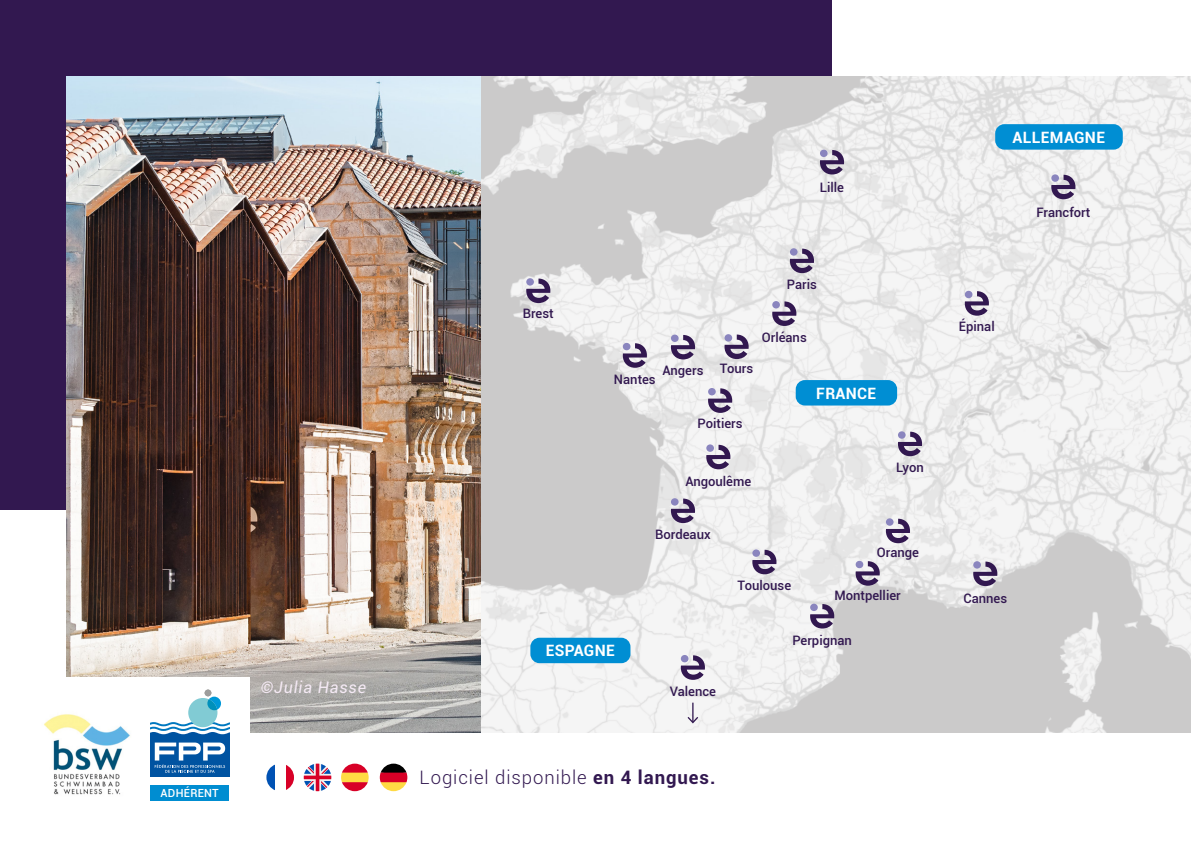
<style>
.page{position:relative;width:1191px;height:851px;background:#fff}
.page>*{position:absolute;margin:0;border:0;box-sizing:border-box;transform-origin:0 0}
.t1{font:300 18.6px "Roboto";letter-spacing:.05em;color:#321850}
.t2{font:italic 16px "Roboto";letter-spacing:.05em;color:#f5eaf5}
.t3{font:700 15.6px "Roboto";letter-spacing:.02em;color:#fff}
.t4{font:500 13px "Roboto";color:#321850}
.t5{font:500 11.2px "Roboto";letter-spacing:.025em;color:#fff}
.s1{font-weight:700}
</style>
<div class="page">
<div style="left:0;top:0;width:831px;height:509px;background:#321850"></div>
<img style="left:480px;top:77px;width:711px;height:655px">
<svg style="left:790px;top:248px;width:24px;height:25px"></svg>
<div style="left:790px;top:248px;width:7px;height:7px;background:#8a85be;border-radius:50%"></div>
<svg style="left:820px;top:150px;width:24px;height:24px"></svg>
<div style="left:820px;top:150px;width:7px;height:7px;background:#8a85be;border-radius:50%"></div>
<svg style="left:772px;top:301px;width:24px;height:25px"></svg>
<div style="left:772px;top:301px;width:8px;height:7px;background:#8a85be;border-radius:50%"></div>
<svg style="left:964px;top:291px;width:25px;height:24px"></svg>
<div style="left:964px;top:291px;width:8px;height:7px;background:#8a85be;border-radius:50%"></div>
<svg style="left:1051px;top:175px;width:24px;height:24px"></svg>
<div style="left:1051px;top:174px;width:8px;height:8px;background:#8a85be;border-radius:50%"></div>
<svg style="left:681px;top:655px;width:24px;height:24px"></svg>
<div style="left:681px;top:655px;width:7px;height:7px;background:#8a85be;border-radius:50%"></div>
<svg style="left:724px;top:334px;width:24px;height:25px"></svg>
<div style="left:724px;top:334px;width:8px;height:7px;background:#8a85be;border-radius:50%"></div>
<svg style="left:708px;top:388px;width:24px;height:25px"></svg>
<div style="left:708px;top:388px;width:7px;height:7px;background:#8a85be;border-radius:50%"></div>
<svg style="left:706px;top:444px;width:24px;height:25px"></svg>
<div style="left:706px;top:444px;width:8px;height:8px;background:#8a85be;border-radius:50%"></div>
<svg style="left:855px;top:561px;width:24px;height:24px"></svg>
<div style="left:855px;top:560px;width:8px;height:8px;background:#8a85be;border-radius:50%"></div>
<svg style="left:886px;top:518px;width:24px;height:25px"></svg>
<div style="left:886px;top:518px;width:7px;height:7px;background:#8a85be;border-radius:50%"></div>
<svg style="left:973px;top:561px;width:24px;height:25px"></svg>
<div style="left:973px;top:561px;width:8px;height:7px;background:#8a85be;border-radius:50%"></div>
<svg style="left:671px;top:335px;width:24px;height:24px"></svg>
<div style="left:671px;top:334px;width:7px;height:8px;background:#8a85be;border-radius:50%"></div>
<svg style="left:810px;top:604px;width:24px;height:24px"></svg>
<div style="left:810px;top:603px;width:7px;height:8px;background:#8a85be;border-radius:50%"></div>
<svg style="left:898px;top:431px;width:24px;height:25px"></svg>
<div style="left:898px;top:431px;width:7px;height:7px;background:#8a85be;border-radius:50%"></div>
<svg style="left:752px;top:549px;width:24px;height:25px"></svg>
<div style="left:752px;top:549px;width:8px;height:7px;background:#8a85be;border-radius:50%"></div>
<svg style="left:671px;top:498px;width:24px;height:25px"></svg>
<div style="left:671px;top:498px;width:7px;height:7px;background:#8a85be;border-radius:50%"></div>
<svg style="left:623px;top:343px;width:24px;height:25px"></svg>
<div style="left:623px;top:343px;width:7px;height:7px;background:#8a85be;border-radius:50%"></div>
<div style="left:530px;top:637px;width:100px;height:26px;background:#008ed3;border-radius:9px"></div>
<div style="left:795px;top:380px;width:102px;height:25px;background:#008ed3;border-radius:9px"></div>
<div style="left:995px;top:124px;width:127px;height:26px;background:#008ed3;border-radius:9px"></div>
<svg style="left:687px;top:702px;width:11px;height:21px"></svg>
<svg style="left:526px;top:278px;width:24px;height:25px"></svg>
<div style="left:526px;top:278px;width:8px;height:7px;background:#8a85be;border-radius:50%"></div>
<svg style="left:286px;top:765px;width:8px;height:25px"></svg>
<svg style="left:266px;top:764px;width:9px;height:26px"></svg>
<svg style="left:380px;top:763px;width:27px;height:28px"></svg>
<svg style="left:341px;top:763px;width:28px;height:28px"></svg>
<svg style="left:304px;top:763px;width:27px;height:28px"></svg>
<hr style="left:1190px;top:376px;width:1px;height:356px;background:#008dd1">
<img style="left:67px;top:77px;width:413px;height:655px">
<div style="left:49px;top:677px;width:201px;height:129px;background:#fff"></div>
<div style="left:151px;top:785px;width:78px;height:15px;background:#008dd1"></div>
<div style="left:188px;top:697px;width:29px;height:30px;background:#81cbd4;border-radius:50%"></div>
<svg style="left:207px;top:696px;width:14px;height:14px"></svg>
<svg style="left:151px;top:722px;width:78px;height:54px"></svg>
<div style="left:205px;top:689px;width:6px;height:7px;background:#9d9d9c;border-radius:50%"></div>
<img style="left:44px;top:714px;width:86px;height:81px">
<p class="t5" style="left:160px;top:785px;width:60px">ADHÉRENT</p>
<p class="t2" style="left:261px;top:676px;width:107px">©Julia Hasse</p>
<p class="t4" style="left:820px;top:178px;width:26px">Lille</p>
<p class="t4" style="left:523px;top:304px;width:32px">Brest</p>
<p class="t4" style="left:787px;top:275px;width:32px">Paris</p>
<p class="t4" style="left:662px;top:361px;width:42px">Angers</p>
<p class="t4" style="left:720px;top:359px;width:35px">Tours</p>
<p class="t4" style="left:614px;top:370px;width:43px">Nantes</p>
<p class="t4" style="left:762px;top:328px;width:46px">Orléans</p>
<p class="t4" style="left:697px;top:414px;width:46px">Poitiers</p>
<p class="t3" style="left:816px;top:382px;width:61px">FRANCE</p>
<p class="t4" style="left:685px;top:472px;width:67px">Angoulême</p>
<p class="t4" style="left:896px;top:458px;width:29px">Lyon</p>
<p class="t4" style="left:655px;top:525px;width:57px">Bordeaux</p>
<p class="t4" style="left:737px;top:576px;width:55px">Toulouse</p>
<p class="t4" style="left:877px;top:543px;width:44px">Orange</p>
<p class="t4" style="left:834px;top:586px;width:68px">Montpellier</p>
<p class="t3" style="left:546px;top:639px;width:70px">ESPAGNE</p>
<p class="t4" style="left:669px;top:682px;width:48px">Valence</p>
<h1 class="t1" style="left:419px;top:764px;width:297px">Logiciel disponible <span class="s1">en 4 langues.</span></h1>
<p class="t4" style="left:792px;top:630px;width:61px">Perpignan</p>
<p class="t3" style="left:1012px;top:126px;width:94px">ALLEMAGNE</p>
<p class="t4" style="left:959px;top:317px;width:37px">Épinal</p>
<p class="t4" style="left:1036px;top:203px;width:55px">Francfort</p>
<p class="t4" style="left:963px;top:589px;width:45px">Cannes</p>
</div>
